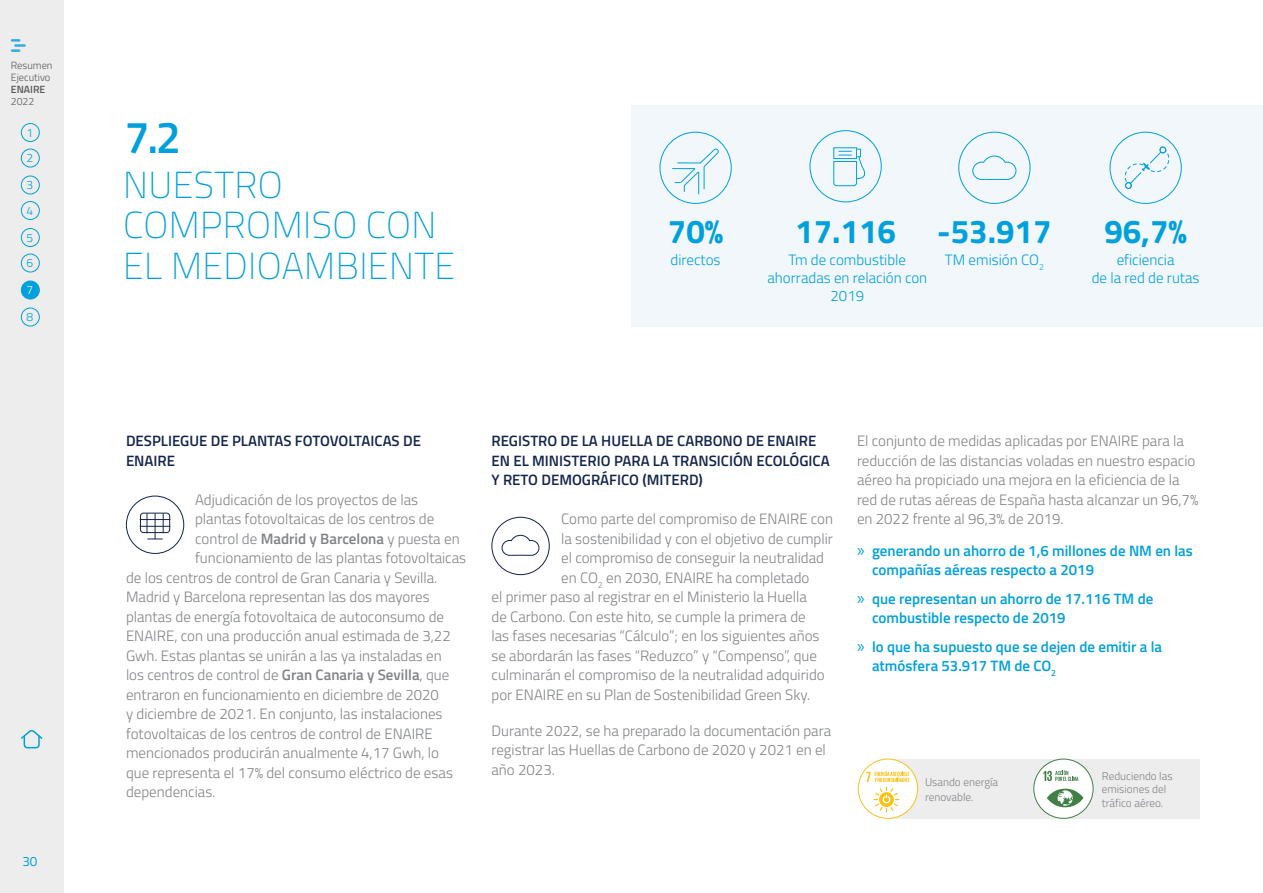
<style>
.page{position:relative;width:1263px;height:893px;background:#fff}
.page>*{position:absolute;margin:0;border:0;box-sizing:border-box;transform-origin:0 0}
.t1{font:600 45px "Titillium Web";color:#00a0dc}
.t2{font:200 37.5px/40.5px "Titillium Web";letter-spacing:.01em;color:#00a0dc}
.t3{font:700 33px "Titillium Web";color:#00a0dc}
.t4{font:300 15px/19.5px "Titillium Web";color:#808285}
.t5{font:600 15px/19.5px "Titillium Web";color:#00a0dc}
.t6{font:600 15px/19.5px "Titillium Web";color:#13244b}
.t7{font:300 15px/18px "Titillium Web";color:#00a0dc;text-align:center}
.t8{font:13.5px "Titillium Web";color:#00a0dc}
.t9{font:300 12px/25.5px "Titillium Web";color:#00a0dc}
.t10{font:300 12px "Titillium Web";color:#fff}
.t11{font:300 11.25px/13.5px "Titillium Web";color:#808285}
.t12{font:300 10.5px/12px "Titillium Web";color:#58595b}
.t13{font:600 10.5px "Titillium Web";color:#58595b}
.s1{font-weight:600}
.s2{font-family:"Myriad Pro";font-weight:400;font-size:18px}
</style>
<div class="page">
<div style="left:0;top:0;width:63px;height:893px;background:#ededee"></div>
<div style="left:21px;top:123px;width:19px;height:19px;border:1px solid #00a0dc;border-radius:50%"></div>
<div style="left:21px;top:149px;width:19px;height:18px;border:1px solid #00a0dc;border-radius:50%"></div>
<div style="left:21px;top:176px;width:19px;height:18px;border:1px solid #00a0dc;border-radius:50%"></div>
<div style="left:21px;top:201px;width:19px;height:19px;border:1px solid #00a0dc;border-radius:50%"></div>
<div style="left:21px;top:228px;width:19px;height:19px;border:1px solid #00a0dc;border-radius:50%"></div>
<div style="left:21px;top:254px;width:19px;height:18px;border:1px solid #00a0dc;border-radius:50%"></div>
<div style="left:21px;top:281px;width:19px;height:18px;border:1px solid #00a0dc;border-radius:50%"></div>
<div style="left:21px;top:308px;width:19px;height:18px;border:1px solid #00a0dc;border-radius:50%"></div>
<svg style="left:21px;top:730px;width:22px;height:19px"></svg>
<svg style="left:11px;top:39px;width:15px;height:13px"></svg>
<div style="left:631px;top:105px;width:632px;height:221px;background:#f2f7fc"></div>
<div style="left:660px;top:132px;width:72px;height:72px;border:1px solid #00a0dc;border-radius:50%"></div>
<div style="left:810px;top:130px;width:72px;height:72px;border:1px solid #00a0dc;border-radius:50%"></div>
<div style="left:958px;top:132px;width:72px;height:72px;border:1px solid #00a0dc;border-radius:50%"></div>
<div style="left:1110px;top:132px;width:72px;height:72px;border:1px solid #00a0dc;border-radius:50%"></div>
<svg style="left:671px;top:148px;width:50px;height:47px"></svg>
<svg style="left:1125px;top:147px;width:44px;height:40px"></svg>
<div style="left:1125px;top:182px;width:6px;height:7px;background:#fefeff;border:1px solid #00a0dc;border-radius:50%"></div>
<div style="left:1125px;top:182px;width:6px;height:7px;border:1px solid #00a0dc;border-radius:50%"></div>
<svg style="left:972px;top:155px;width:45px;height:25px"></svg>
<svg style="left:833px;top:149px;width:33px;height:37px"></svg>
<div style="left:888px;top:759px;width:312px;height:60px;background:#ededee"></div>
<div style="left:1034px;top:759px;width:59px;height:59px;background:#fff;border-radius:50%"></div>
<div style="left:1033px;top:759px;width:60px;height:60px;border:1px solid #427f47;border-radius:50%"></div>
<svg style="left:1047px;top:789px;width:36px;height:18px"></svg>
<svg style="left:1043px;top:770px;width:35px;height:11px"></svg>
<div style="left:858px;top:759px;width:60px;height:59px;background:#fff;border-radius:50%"></div>
<div style="left:858px;top:759px;width:60px;height:60px;border:1px solid #f9c21a;border-radius:50%"></div>
<svg style="left:866px;top:771px;width:43px;height:41px"></svg>
<div style="left:126px;top:496px;width:58px;height:58px;border:1px solid #13244b;border-radius:50%"></div>
<div style="left:140px;top:513px;width:30px;height:20px;border:1px solid #13244b;border-radius:3px"></div>
<hr style="left:140px;top:519px;width:30px;height:1px;background:#13244b">
<hr style="left:140px;top:526px;width:30px;height:1px;background:#13244b">
<svg style="left:147px;top:513px;width:17px;height:27px"></svg>
<div style="left:491px;top:517px;width:59px;height:58px;border:1px solid #13244b;border-radius:50%"></div>
<svg style="left:501px;top:535px;width:39px;height:21px"></svg>
<div style="left:21px;top:281px;width:18px;height:18px;background:#00a0dc;border-radius:50%"></div>
<p class="t12" style="left:11px;top:59px;width:43px">Resumen<br>Ejecutivo</p>
<p class="t13" style="left:11px;top:82px;width:36px">ENAIRE</p>
<p class="t12" style="left:11px;top:95px;width:25px">2022</p>
<p class="t9" style="left:27px;top:119px;width:8px">1<br>2</p>
<p class="t9" style="left:27px;top:172px;width:8px">3<br>4</p>
<p class="t9" style="left:27px;top:224px;width:8px">5<br>6</p>
<p class="t10" style="left:27px;top:281px;width:8px">7</p>
<p class="t9" style="left:27px;top:304px;width:8px">8</p>
<p class="t8" style="left:22px;top:851px;width:17px">30</p>
<p class="t1" style="left:124px;top:104px;width:58px">7.2</p>
<p class="t2" style="left:123px;top:163px;width:333px">NUESTRO<br>COMPROMISO CON<br>EL MEDIOAMBIENTE</p>
<p class="t3" style="left:668px;top:207px;width:57px">70%</p>
<p class="t7" style="left:671px;top:250px;width:51px">directos</p>
<p class="t3" style="left:795px;top:207px;width:102px">17.116</p>
<p class="t7" style="left:767px;top:250px;width:161px">Tm de combustible ahorradas en relación con<br>2019</p>
<p class="t3" style="left:937px;top:207px;width:116px">-53.917</p>
<p class="t7" style="left:945px;top:250px;width:101px">TM emisión CO<sub>2</sub></p>
<p class="t3" style="left:1104px;top:207px;width:84px">96,7%</p>
<p class="t7" style="left:1092px;top:250px;width:109px">eficiencia<br>de la red de rutas</p>
<p class="t6" style="left:126px;top:430px;width:296px">DESPLIEGUE DE PLANTAS FOTOVOLTAICAS DE<br>ENAIRE</p>
<p class="t4" style="left:195px;top:489px;width:225px">Adjudicación de los proyectos de las</p>
<p class="t4" style="left:195px;top:508px;width:241px">plantas fotovoltaicas de los centros de</p>
<p class="t4" style="left:195px;top:528px;width:266px">control de <span class="s1">Madrid y Barcelona</span> y puesta en</p>
<p class="t4" style="left:195px;top:547px;width:273px">funcionamiento de las plantas fotovoltaicas</p>
<p class="t4" style="left:126px;top:567px;width:313px">de los centros de control de Gran Canaria y Sevilla.</p>
<p class="t4" style="left:126px;top:586px;width:305px">Madrid y Barcelona representan las dos mayores</p>
<p class="t4" style="left:126px;top:606px;width:320px">plantas de energía fotovoltaica de autoconsumo de</p>
<p class="t4" style="left:126px;top:625px;width:326px">ENAIRE, con una producción anual estimada de 3,22</p>
<p class="t4" style="left:126px;top:645px;width:317px">Gwh. Estas plantas se unirán a las ya instaladas en</p>
<p class="t4" style="left:126px;top:664px;width:325px">los centros de control de <span class="s1">Gran Canaria y Sevilla</span>, que</p>
<p class="t4" style="left:126px;top:684px;width:314px">entraron en funcionamiento en diciembre de 2020</p>
<p class="t4" style="left:126px;top:703px;width:318px">y diciembre de 2021. En conjunto, las instalaciones</p>
<p class="t4" style="left:126px;top:723px;width:308px">fotovoltaicas de los centros de control de ENAIRE</p>
<p class="t4" style="left:126px;top:742px;width:315px">mencionados producirán anualmente 4,17 Gwh, lo</p>
<p class="t4" style="left:126px;top:762px;width:328px">que representa el 17% del consumo eléctrico de esas</p>
<p class="t4" style="left:126px;top:781px;width:91px">dependencias.</p>
<p class="t6" style="left:491px;top:430px;width:340px">REGISTRO DE LA HUELLA DE CARBONO DE ENAIRE<br>EN EL MINISTERIO PARA LA TRANSICIÓN ECOLÓGICA<br>Y RETO DEMOGRÁFICO (MITERD)</p>
<p class="t4" style="left:561px;top:508px;width:274px">Como parte del compromiso de ENAIRE con</p>
<p class="t4" style="left:561px;top:528px;width:273px">la sostenibilidad y con el objetivo de cumplir</p>
<p class="t4" style="left:561px;top:547px;width:264px">el compromiso de conseguir la neutralidad</p>
<p class="t4" style="left:561px;top:567px;width:250px">en CO<sub>2</sub> en 2030, ENAIRE ha completado</p>
<p class="t4" style="left:491px;top:586px;width:317px">el primer paso al registrar en el Ministerio la Huella</p>
<p class="t4" style="left:491px;top:606px;width:316px">de Carbono. Con este hito, se cumple la primera de</p>
<p class="t4" style="left:491px;top:625px;width:329px">las fases necesarias “Cálculo”; en los siguientes años</p>
<p class="t4" style="left:491px;top:645px;width:327px">se abordarán las fases “Reduzco” y “Compenso”, que</p>
<p class="t4" style="left:491px;top:664px;width:335px">culminarán el compromiso de la neutralidad adquirido</p>
<p class="t4" style="left:491px;top:684px;width:320px">por ENAIRE en su Plan de Sostenibilidad Green Sky.</p>
<p class="t4" style="left:491px;top:720px;width:341px">Durante 2022, se ha preparado la documentación para registrar las Huellas de Carbono de 2020 y 2021 en el año 2023.</p>
<p class="t4" style="left:857px;top:430px;width:343px">El conjunto de medidas aplicadas por ENAIRE para la reducción de las distancias voladas en nuestro espacio aéreo ha propiciado una mejora en la eficiencia de la red de rutas aéreas de España hasta alcanzar un 96,7% en 2022 frente al 96,3% de 2019.</p>
<p class="t5" style="left:872px;top:540px;width:322px;text-indent:-15px"><span class="s2">»</span> generando un ahorro de 1,6 millones de NM en las compañías aéreas respecto a 2019</p>
<p class="t5" style="left:872px;top:588px;width:283px;text-indent:-15px"><span class="s2">»</span> que representan un ahorro de 17.116 TM de combustible respecto de 2019</p>
<p class="t5" style="left:872px;top:636px;width:292px;text-indent:-15px"><span class="s2">»</span> lo que ha supuesto que se dejen de emitir a la atmósfera 53.917 TM de CO<sub>2</sub></p>
<p class="t11" style="left:925px;top:774px;width:75px;line-height:15px">Usando energía renovable.</p>
<p class="t11" style="left:1102px;top:768px;width:72px">Reduciendo las emisiones del tráfico aéreo.</p>
</div>
